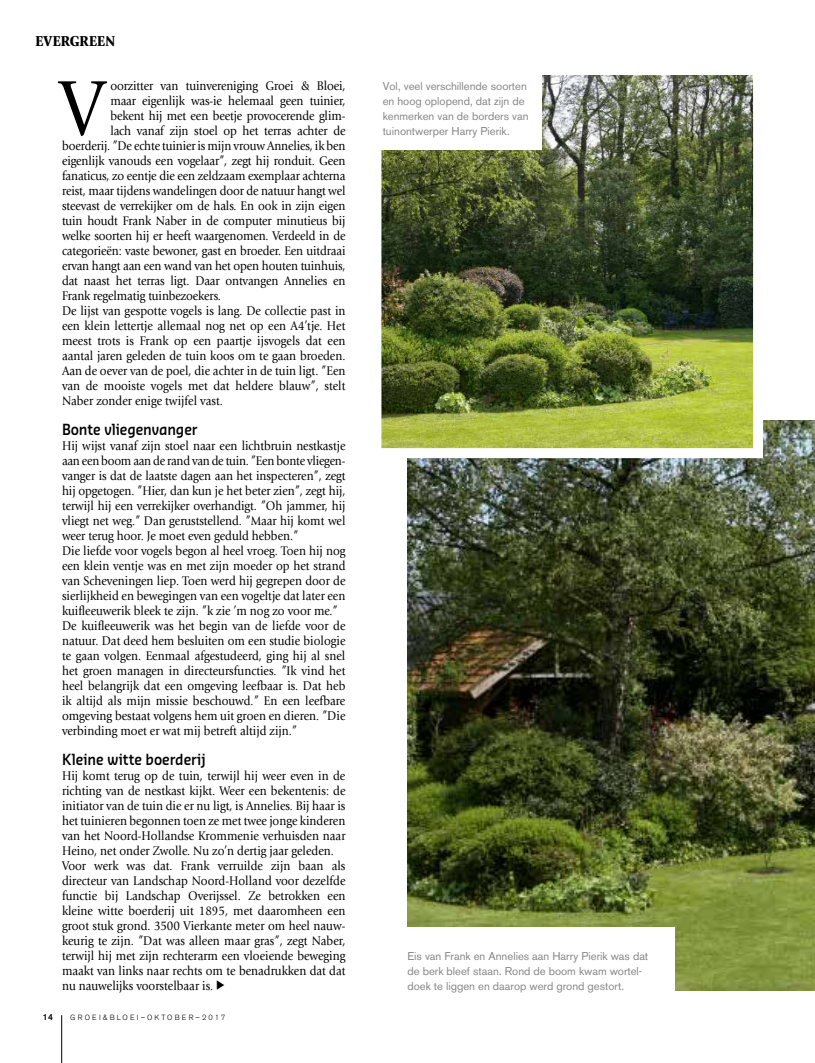
<style>
.page{position:relative;width:815px;height:1063px;background:#fff}
.page>*{position:absolute;margin:0;border:0;box-sizing:border-box;transform-origin:0 0}
.t1{font:81.25px "Giovanni Std";color:#000;scale:.9 1}
.t2{font:600 15px "Sansa Pro";letter-spacing:-.005em;color:#000;scale:.9 1}
.t3{font:900 15px "Giovanni Std";letter-spacing:.005em;color:#000;scale:.9 1}
.t4{font:13.12px/15px "Giovanni Std";color:#000;scale:.9 1}
.t5{font:11.25px/15px "Standard Grot ST";color:#878787}
.t6{font:500 8.75px "Standard Grot ST";color:#000}
.t7{font:300 7.5px "Standard Grot ST";letter-spacing:.29em;color:#000}
</style>
<div class="page">
<hr style="left:61px;top:1015px;width:1px;height:48px;background:#000">
<img style="left:407px;top:420px;width:408px;height:570px">
<img style="left:382px;top:76px;width:370px;height:371px">
<div style="left:371px;top:65px;width:392px;height:393px;border:10px solid #fff"></div>
<div style="left:378px;top:66px;width:164px;height:84px;background:#fff"></div>
<div style="left:383px;top:927px;width:292px;height:85px;background:#fff"></div>
<p class="t3" style="left:35px;top:32px;width:90px">EVERGREEN</p>
<p class="t4" style="left:110px;top:78px;width:263px">oorzitter van tuinvereniging Groei &amp; Bloei,</p>
<p class="t4" style="left:110px;top:93px;width:263px">maar eigenlijk was-ie helemaal geen tuinier,</p>
<p class="t4" style="left:110px;top:108px;width:263px">bekent hij met een beetje provocerende glim-</p>
<p class="t4" style="left:110px;top:123px;width:263px">lach vanaf zijn stoel op het terras achter de</p>
<p class="t4" style="left:62px;top:138px;width:316px">boerderij. ”De echte tuinier is mijn vrouw Annelies, ik ben</p>
<p class="t4" style="left:62px;top:153px;width:316px">eigenlijk vanouds een vogelaar”, zegt hij ronduit. Geen</p>
<p class="t4" style="left:62px;top:168px;width:316px">fanaticus, zo eentje die een zeldzaam exemplaar achterna</p>
<p class="t4" style="left:62px;top:183px;width:316px">reist, maar tijdens wandelingen door de natuur hangt wel</p>
<p class="t4" style="left:62px;top:198px;width:316px">steevast de verrekijker om de hals. En ook in zijn eigen</p>
<p class="t4" style="left:62px;top:213px;width:316px">tuin houdt Frank Naber in de computer minutieus bij</p>
<p class="t4" style="left:62px;top:228px;width:316px">welke soorten hij er heeft waargenomen. Verdeeld in de</p>
<p class="t4" style="left:62px;top:243px;width:316px">categorieën: vaste bewoner, gast en broeder. Een uitdraai</p>
<p class="t4" style="left:62px;top:258px;width:316px">ervan hangt aan een wand van het open houten tuinhuis,</p>
<p class="t4" style="left:62px;top:273px;width:316px">dat naast het terras ligt. Daar ontvangen Annelies en</p>
<p class="t4" style="left:62px;top:288px;width:178px">Frank regelmatig tuinbezoekers.</p>
<p class="t4" style="left:62px;top:303px;width:317px">De lijst van gespotte vogels is lang. De collectie past in</p>
<p class="t4" style="left:62px;top:318px;width:316px">een klein lettertje allemaal nog net op een A4’tje. Het</p>
<p class="t4" style="left:62px;top:333px;width:316px">meest trots is Frank op een paartje ijsvogels dat een</p>
<p class="t4" style="left:62px;top:348px;width:317px">aantal jaren geleden de tuin koos om te gaan broeden.</p>
<p class="t4" style="left:62px;top:363px;width:316px">Aan de oever van de poel, die achter in de tuin ligt. ”Een</p>
<p class="t4" style="left:62px;top:378px;width:316px">van de mooiste vogels met dat heldere blauw”, stelt</p>
<p class="t4" style="left:62px;top:393px;width:180px">Naber zonder enige twijfel vast.</p>
<p class="t2" style="left:62px;top:420px;width:152px">Bonte vliegenvanger</p>
<p class="t4" style="left:62px;top:438px;width:317px">Hij wijst vanaf zijn stoel naar een lichtbruin nestkastje aan een boom aan de rand van de tuin. ”Een bonte vliegen&shy;vanger is dat de laatste dagen aan het inspecteren”, zegt hij opgetogen. ”Hier, dan kun je het beter zien”, zegt hij, terwijl hij een verrekijker overhandigt. ”Oh jammer, hij vliegt net weg.” Dan geruststellend. ”Maar hij komt wel weer terug hoor. Je moet even geduld hebben.”<br>Die liefde voor vogels begon al heel vroeg. Toen hij nog een klein ventje was en met zijn moeder op het strand van Scheveningen liep. Toen werd hij gegrepen door de sierlijkheid en bewegingen van een vogeltje dat later een kuifleeuwerik bleek te zijn. ”k zie ’m nog zo voor me.” De kuifleeuwerik was het begin van de liefde voor de natuur. Dat deed hem besluiten om een studie biologie te gaan volgen. Eenmaal afgestudeerd, ging hij al snel het groen managen in directeursfuncties. ”Ik vind het heel belangrijk dat een omgeving leefbaar is. Dat heb ik altijd als mijn missie beschouwd.” En een leefbare omgeving bestaat volgens hem uit groen en dieren. ”Die verbinding moet er wat mij betreft altijd zijn.”</p>
<p class="t2" style="left:62px;top:750px;width:161px">Kleine witte boerderij</p>
<p class="t4" style="left:62px;top:768px;width:317px">Hij komt terug op de tuin, terwijl hij weer even in de richting van de nestkast kijkt. Weer een bekentenis: de initiator van de tuin die er nu ligt, is Annelies. Bij haar is het tuinieren begonnen toen ze met twee jonge kinderen van het Noord-Hollandse Krommenie verhuisden naar Heino, net onder Zwolle. Nu zo’n dertig jaar geleden.<br>Voor werk was dat. Frank verruilde zijn baan als directeur van Landschap Noord-Holland voor dezelfde functie bij Landschap Overijssel. Ze betrokken een kleine witte boerderij uit 1895, met daaromheen een groot stuk grond. 3500 Vierkante meter om heel nauw&shy;keurig te zijn. ”Dat was alleen maar gras”, zegt Naber, terwijl hij met zijn rechterarm een vloeiende beweging maakt van links naar rechts om te benadrukken dat dat nu nauwelijks voorstelbaar is. ◆</p>
<h1 class="t1" style="left:60px;top:63px;width:51px">V</h1>
<p class="t6" style="left:43px;top:1012px;width:12px">14</p>
<p class="t7" style="left:70px;top:1013px;width:157px">GROEI&amp;BLOEI–OKTOBER–2017</p>
<p class="t5" style="left:383px;top:79px;width:147px">Vol, veel verschillende soorten en hoog oplopend, dat zijn de kenmerken van de borders van tuinontwerper Harry Pierik.</p>
<p class="t5" style="left:407px;top:949px;width:242px">Eis van Frank en Annelies aan Harry Pierik was dat de berk bleef staan. Rond de boom kwam wortel&shy;doek te liggen en daarop werd grond gestort.</p>
</div>
